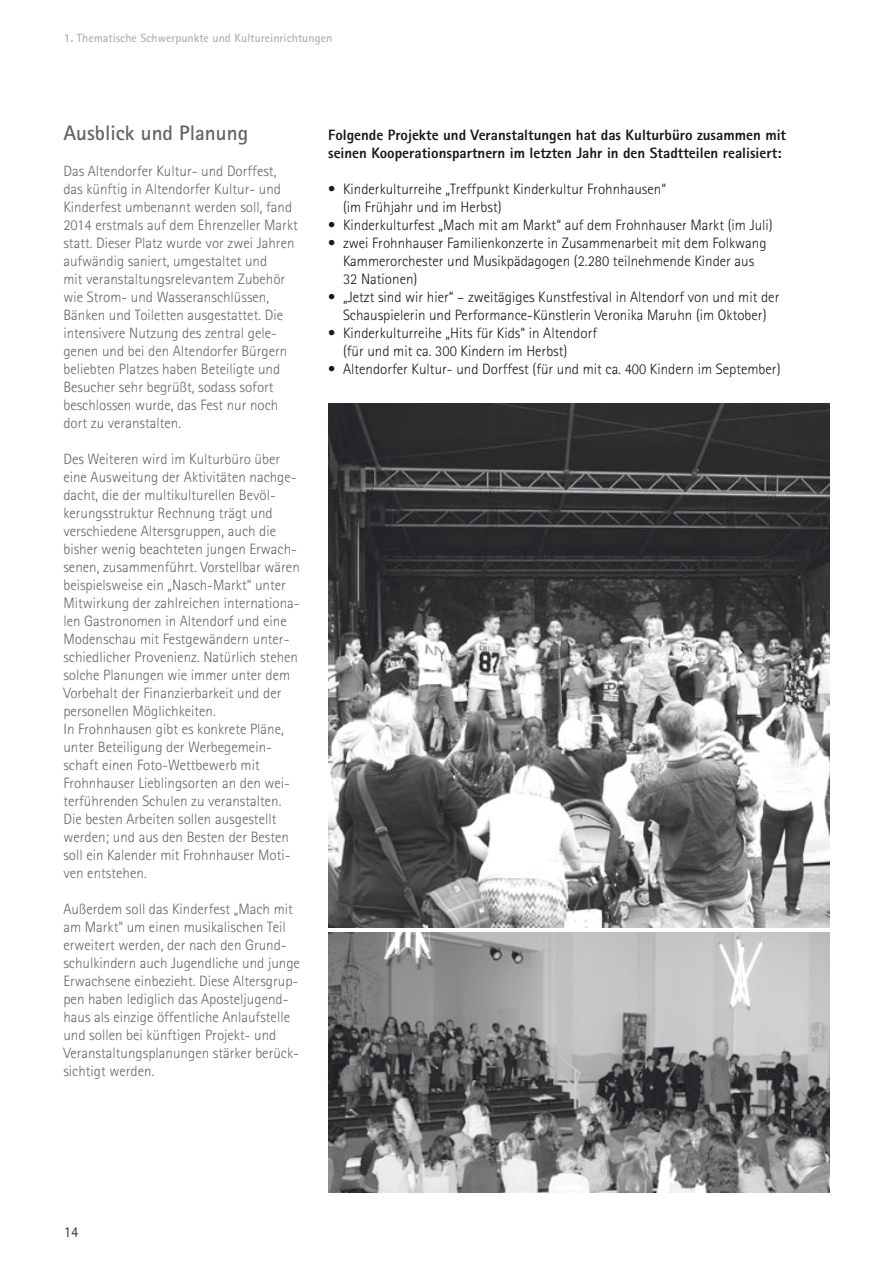
<style>
.page{position:relative;width:893px;height:1263px;background:#fff}
.page>*{position:absolute;margin:0;border:0;box-sizing:border-box;transform-origin:0 0}
.t1{font:700 21px "Rotis Sans Serif";color:#646567}
.t2{font:300 15px/18px "Rotis Sans Serif";color:#646567}
.t3{font:300 15px/18px "Rotis Sans Serif";color:#1a171c}
.t4{font:800 15px/18px "Rotis Sans Serif";color:#1a171c}
.t5{font:700 12px "Rotis Sans Serif";color:#b1b3b4}
.s1{font-weight:800}
</style>
<div class="page">
<img style="left:328px;top:404px;width:501px;height:524px">
<img style="left:328px;top:932px;width:501px;height:260px">
<p class="t5" style="left:64px;top:31px;width:270px"><span class="s1">1.</span> Thematische Schwerpunkte und Kultureinrichtungen</p>
<h1 class="t1" style="left:63px;top:120px;width:186px">Ausblick und Planung</h1>
<p class="t2" style="left:63px;top:162px;width:236px">Das Altendorfer Kultur- und Dorffest, das künftig in Altendorfer Kultur- und Kinderfest umbenannt werden soll, fand 2014 erstmals auf dem Ehrenzeller Markt statt. Dieser Platz wurde vor zwei Jahren aufwändig saniert, umgestaltet und<br>mit veranstaltungsrelevantem Zubehör wie Strom- und Wasseranschlüssen, Bänken und Toiletten ausgestattet. Die intensivere Nutzung des zentral gele&shy;genen und bei den Altendorfer Bürgern beliebten Platzes haben Beteiligte und Besucher sehr begrüßt, sodass sofort beschlossen wurde, das Fest nur noch dort zu veranstalten.</p>
<p class="t2" style="left:63px;top:450px;width:238px">Des Weiteren wird im Kulturbüro über eine Ausweitung der Aktivitäten nachge&shy;dacht, die der multikulturellen Bevöl&shy;kerungsstruktur Rechnung trägt und verschiedene Altersgruppen, auch die bisher wenig beachteten jungen Erwach&shy;senen, zusammenführt. Vorstellbar wären beispielsweise ein „Nasch-Markt“ unter Mitwirkung der zahlreichen internationa&shy;len Gastronomen in Altendorf und eine Modenschau mit Festgewändern unter&shy;schiedlicher Provenienz. Natürlich stehen solche Planungen wie immer unter dem Vorbehalt der Finanzierbarkeit und der personellen Möglichkeiten.<br>In Frohnhausen gibt es konkrete Pläne, unter Beteiligung der Werbegemein&shy;schaft einen Foto-Wettbewerb mit Frohnhauser Lieblingsorten an den wei&shy;terführenden Schulen zu veranstalten.<br>Die besten Arbeiten sollen ausgestellt werden; und aus den Besten der Besten soll ein Kalender mit Frohnhauser Moti&shy;ven entstehen.</p>
<p class="t2" style="left:63px;top:900px;width:238px">Außerdem soll das Kinderfest „Mach mit am Markt“ um einen musikalischen Teil erweitert werden, der nach den Grund&shy;schulkindern auch Jugendliche und junge Erwachsene einbezieht. Diese Altersgrup&shy;pen haben lediglich das Aposteljugend&shy;haus als einzige öffentliche Anlaufstelle und sollen bei künftigen Projekt- und Veranstaltungsplanungen stärker berück&shy;sichtigt werden.</p>
<p class="t4" style="left:328px;top:126px;width:459px">Folgende Projekte und Veranstaltungen hat das Kulturbüro zusammen mit seinen Kooperationspartnern im letzten Jahr in den Stadtteilen realisiert:</p>
<p class="t3" style="left:343px;top:180px;width:325px;text-indent:-15px">• Kinderkulturreihe „Treffpunkt Kinderkultur Frohnhausen“ (im Frühjahr und im Herbst)</p>
<p class="t3" style="left:328px;top:216px;width:446px">• Kinderkulturfest „Mach mit am Markt“ auf dem Frohnhauser Markt (im Juli)</p>
<p class="t3" style="left:343px;top:234px;width:425px;text-indent:-15px">• zwei Frohnhauser Familienkonzerte in Zusammenarbeit mit dem Folkwang<br>Kammerorchester und Musikpädagogen (2.280 teilnehmende Kinder aus<br>32 Nationen)</p>
<p class="t3" style="left:328px;top:288px;width:453px;text-align:center">• „Jetzt sind wir hier“ – zweitägiges Kunstfestival in Altendorf von und mit der<br>Schauspielerin und Performance-Künstlerin Veronika Maruhn (im Oktober)</p>
<p class="t3" style="left:343px;top:324px;width:256px;text-indent:-15px">• Kinderkulturreihe „Hits für Kids“ in Altendorf (für und mit ca. 300 Kindern im Herbst)</p>
<p class="t3" style="left:328px;top:360px;width:454px">• Altendorfer Kultur- und Dorffest (für und mit ca. 400 Kindern im September)</p>
<p class="t3" style="left:64px;top:1223px;width:16px">14</p>
</div>
